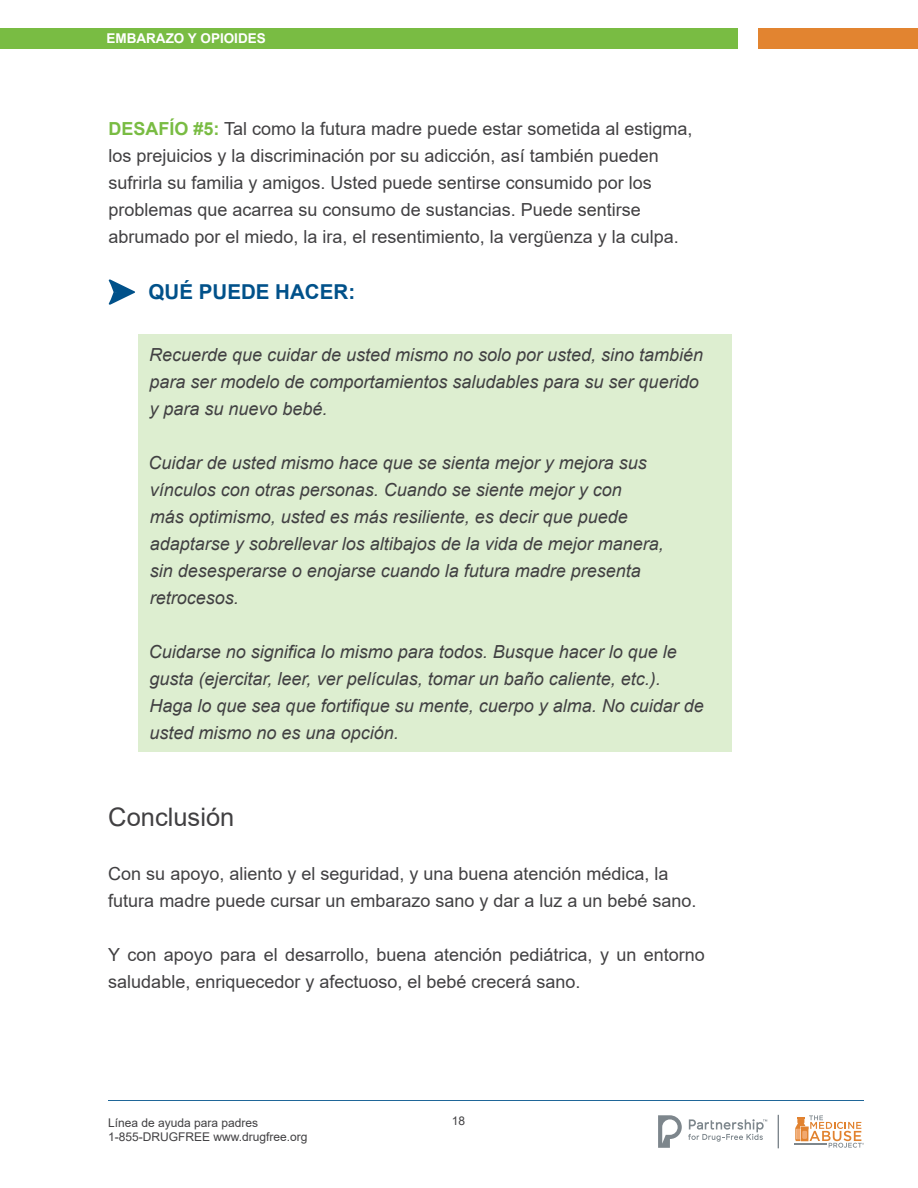
<style>
.page{position:relative;width:918px;height:1188px;background:#fff}
.page>*{position:absolute;margin:0;border:0;box-sizing:border-box;transform-origin:0 0}
.t1{font:25.5px "Arial";color:#414042}
.t2{font:700 20.55px "Arial";color:#00518a}
.t3{font:italic 18px/27px "Arial";color:#414042}
.t4{font:18px/27px "Arial";color:#414042}
.t5{font:700 13.5px "Arial";color:#fff}
.t6{font:12px/14.4px "Arial";color:#414042}
.s1{font-weight:700;color:#79bc43}
</style>
<div class="page">
<hr style="left:108px;top:1100px;width:756px;height:1px;background:#00518a">
<div style="left:0;top:28px;width:738px;height:21px;background:#79bc43"></div>
<div style="left:758px;top:28px;width:160px;height:21px;background:#e28430"></div>
<svg style="left:658px;top:1115px;width:24px;height:33px"></svg>
<svg style="left:688px;top:1119px;width:79px;height:23px"></svg>
<svg style="left:795px;top:1115px;width:69px;height:33px"></svg>
<div style="left:778px;top:1115px;width:1px;height:33px;border:1px solid #7d868c"></div>
<div style="left:138px;top:334px;width:594px;height:418px;background:#ddeed0"></div>
<svg style="left:109px;top:280px;width:26px;height:25px"></svg>
<p class="t5" style="left:106px;top:29px;width:161px">EMBARAZO Y OPIOIDES</p>
<p class="t4" style="left:109px;top:115px;width:585px"><span class="s1">DESAFÍO #5:</span> Tal como la futura madre puede estar sometida al estigma, los prejuicios y la discriminación por su adicción, así también pueden sufrirla su familia y amigos. Usted puede sentirse consumido por los problemas que acarrea su consumo de sustancias. Puede sentirse abrumado por el miedo, la ira, el resentimiento, la vergüenza y la culpa.</p>
<p class="t2" style="left:149px;top:278px;width:208px">QUÉ PUEDE HACER:</p>
<p class="t3" style="left:149px;top:341px;width:556px">Recuerde que cuidar de usted mismo no solo por usted, sino también para ser modelo de comportamientos saludables para su ser querido y para su nuevo bebé.</p>
<p class="t3" style="left:149px;top:449px;width:517px">Cuidar de usted mismo hace que se sienta mejor y mejora sus vínculos con otras personas. Cuando se siente mejor y con<br>más optimismo, usted es más resiliente, es decir que puede adaptarse y sobrellevar los altibajos de la vida de mejor manera, sin desesperarse o enojarse cuando la futura madre presenta retrocesos.</p>
<p class="t3" style="left:149px;top:638px;width:557px">Cuidarse no significa lo mismo para todos. Busque hacer lo que le gusta (ejercitar, leer, ver películas, tomar un baño caliente, etc.).<br>Haga lo que sea que fortifique su mente, cuerpo y alma. No cuidar de usted mismo no es una opción.</p>
<p class="t1" style="left:108px;top:800px;width:128px">Conclusión</p>
<p class="t4" style="left:108px;top:860px;width:590px">Con su apoyo, aliento y el seguridad, y una buena atención médica, la futura madre puede cursar un embarazo sano y dar a luz a un bebé sano.</p>
<p class="t4" style="left:108px;top:941px;width:598px">Y con apoyo para el desarrollo, buena atención pediátrica, y un entorno saludable, enriquecedor y afectuoso, el bebé crecerá sano.</p>
<p class="t6" style="left:108px;top:1115px;width:201px">Línea de ayuda para padres<br>1-855-DRUGFREE www.drugfree.org</p>
<p class="t6" style="left:452px;top:1114px;width:15px">18</p>
</div>
